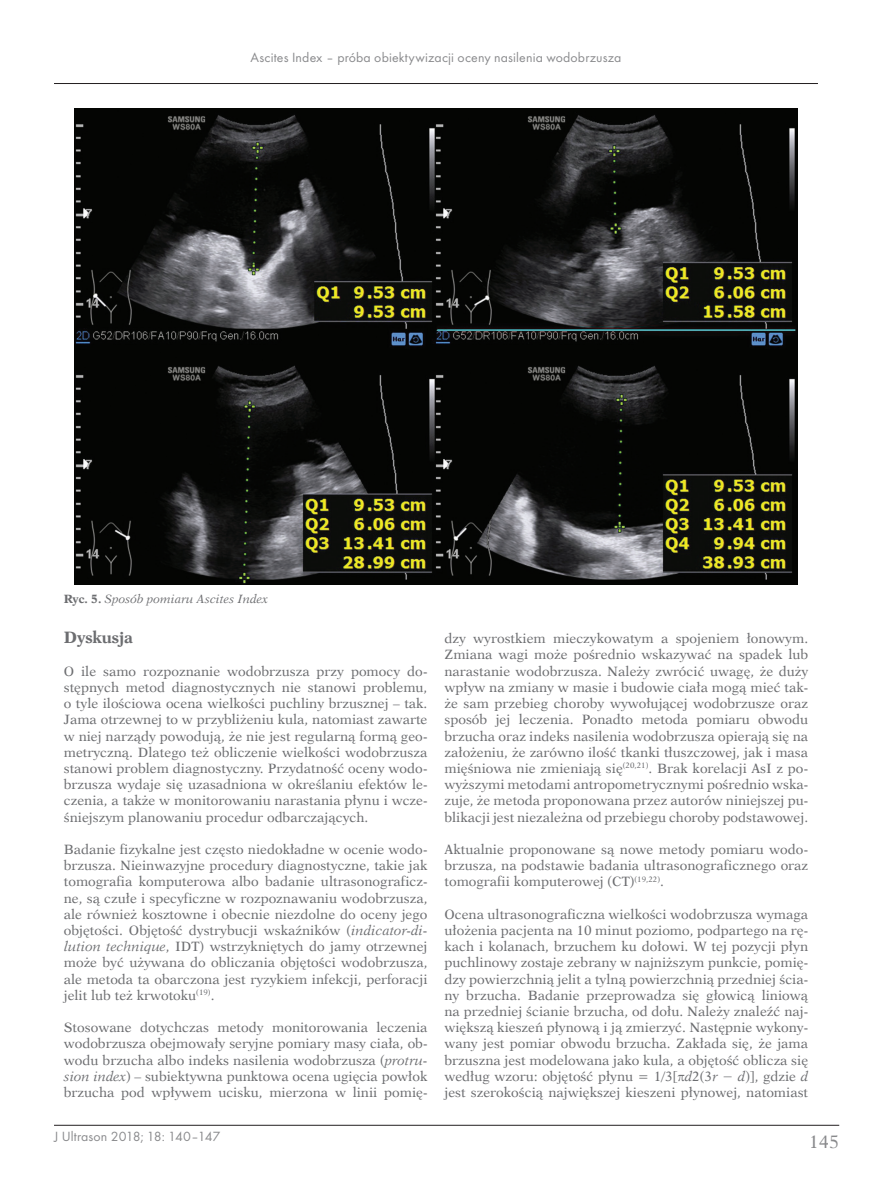
<style>
.page{position:relative;width:872px;height:1191px;background:#fff}
.page>*{position:absolute;margin:0;border:0;box-sizing:border-box;transform-origin:0 0}
.t1{font:18px "Dutch 823 EU Normal";color:#6c6d70}
.t2{font:16.5px "Dutch 823 EU Bold";color:#6c6d70}
.t3{font:13.8px "Futura TCE";letter-spacing:.01em;color:#6c6d70}
.t4{font:13.5px/16.2px "Dutch 823 EU Normal";color:#6c6d70;text-align:justify}
.t5{font:12px "Dutch 823 EU Italic";color:#6c6d70}
.s1{font-family:"Dutch 823 EU Bold"}
.s2{font-family:"Dutch 823 EU Italic"}
</style>
<div class="page">
<hr style="left:54px;top:1125px;width:785px;height:1px;background:#231f20">
<hr style="left:54px;top:83px;width:764px;height:1px;background:#231f20">
<img style="left:74px;top:108px;width:723px;height:477px">
<p class="t3" style="left:250px;top:49px;width:372px">Ascites Index – próba obiektywizacji oceny nasilenia wodobrzusza</p>
<p class="t5" style="left:64px;top:591px;width:206px"><span class="s1">Ryc. 5.</span> Sposób pomiaru Ascites Index</p>
<p class="t2" style="left:64px;top:627px;width:71px">Dyskusja</p>
<p class="t4" style="left:64px;top:663px;width:365px">O ile samo rozpoznanie wodobrzusza przy pomocy do&shy;stępnych metod diagnostycznych nie stanowi problemu, o tyle ilościowa ocena wielkości puchliny brzusznej – tak.<br>Jama otrzewnej to w przybliżeniu kula, natomiast zawarte w niej narządy powodują, że nie jest regularną formą geo&shy;metryczną. Dlatego też obliczenie wielkości wodobrzusza stanowi problem diagnostyczny. Przydatność oceny wodo&shy;brzusza wydaje się uzasadniona w określaniu efektów le&shy;czenia, a także w monitorowaniu narastania płynu i wcze&shy;śniejszym planowaniu procedur odbarczających.</p>
<p class="t4" style="left:64px;top:841px;width:365px">Badanie fizykalne jest często niedokładne w ocenie wodo&shy;brzusza. Nieinwazyjne procedury diagnostyczne, takie jak tomografia komputerowa albo badanie ultrasonograficz&shy;ne, są czułe i specyficzne w rozpoznawaniu wodobrzusza, ale również kosztowne i obecnie niezdolne do oceny jego objętości. Objętość dystrybucji wskaźników (<span class="s2">indicator-di&shy;lution technique</span>, IDT) wstrzykniętych do jamy otrzewnej może być używana do obliczania objętości wodobrzusza, ale metoda ta obarczona jest ryzykiem infekcji, perforacji jelit lub też krwotoku<sup>(19)</sup>.</p>
<p class="t4" style="left:64px;top:1019px;width:365px">Stosowane dotychczas metody monitorowania leczenia wodobrzusza obejmowały seryjne pomiary masy ciała, ob&shy;wodu brzucha albo indeks nasilenia wodobrzusza (<span class="s2">protru&shy;sion index</span>) – subiektywna punktowa ocena ugięcia powłok brzucha pod wpływem ucisku, mierzona w linii pomię-</p>
<p class="t3" style="left:54px;top:1128px;width:168px">J Ultrason 2018; 18: 140–147</p>
<p class="t4" style="left:444px;top:630px;width:365px">dzy wyrostkiem mieczykowatym a spojeniem łonowym.<br>Zmiana wagi może pośrednio wskazywać na spadek lub narastanie wodobrzusza. Należy zwrócić uwagę, że duży wpływ na zmiany w masie i budowie ciała mogą mieć tak&shy;że sam przebieg choroby wywołującej wodobrzusze oraz sposób jej leczenia. Ponadto metoda pomiaru obwodu brzucha oraz indeks nasilenia wodobrzusza opierają się na założeniu, że zarówno ilość tkanki tłuszczowej, jak i masa mięśniowa nie zmieniają się<sup>(20,21)</sup>. Brak korelacji AsI z po&shy;wyższymi metodami antropometrycznymi pośrednio wska&shy;zuje, że metoda proponowana przez autorów niniejszej pu&shy;blikacji jest niezależna od przebiegu choroby podstawowej.</p>
<p class="t4" style="left:444px;top:841px;width:365px">Aktualnie proponowane są nowe metody pomiaru wodo&shy;brzusza, na podstawie badania ultrasonograficznego oraz tomografii komputerowej (CT)<sup>(19,22)</sup>.</p>
<p class="t4" style="left:444px;top:906px;width:365px">Ocena ultrasonograficzna wielkości wodobrzusza wymaga ułożenia pacjenta na 10 minut poziomo, podpartego na rę&shy;kach i kolanach, brzuchem ku dołowi. W tej pozycji płyn puchlinowy zostaje zebrany w najniższym punkcie, pomię&shy;dzy powierzchnią jelit a tylną powierzchnią przedniej ścia&shy;ny brzucha. Badanie przeprowadza się głowicą liniową na przedniej ścianie brzucha, od dołu. Należy znaleźć naj&shy;większą kieszeń płynową i ją zmierzyć. Następnie wykony&shy;wany jest pomiar obwodu brzucha. Zakłada się, że jama brzuszna jest modelowana jako kula, a objętość oblicza się według wzoru: objętość płynu = 1/3[ <span class="s2">d</span>2(3<span class="s2">r</span> − <span class="s2">d</span>)], gdzie <span class="s2">d </span>jest szerokością największej kieszeni płynowej, natomiast</p>
<h1 class="t1" style="left:808px;top:1131px;width:32px">145</h1>
</div>
